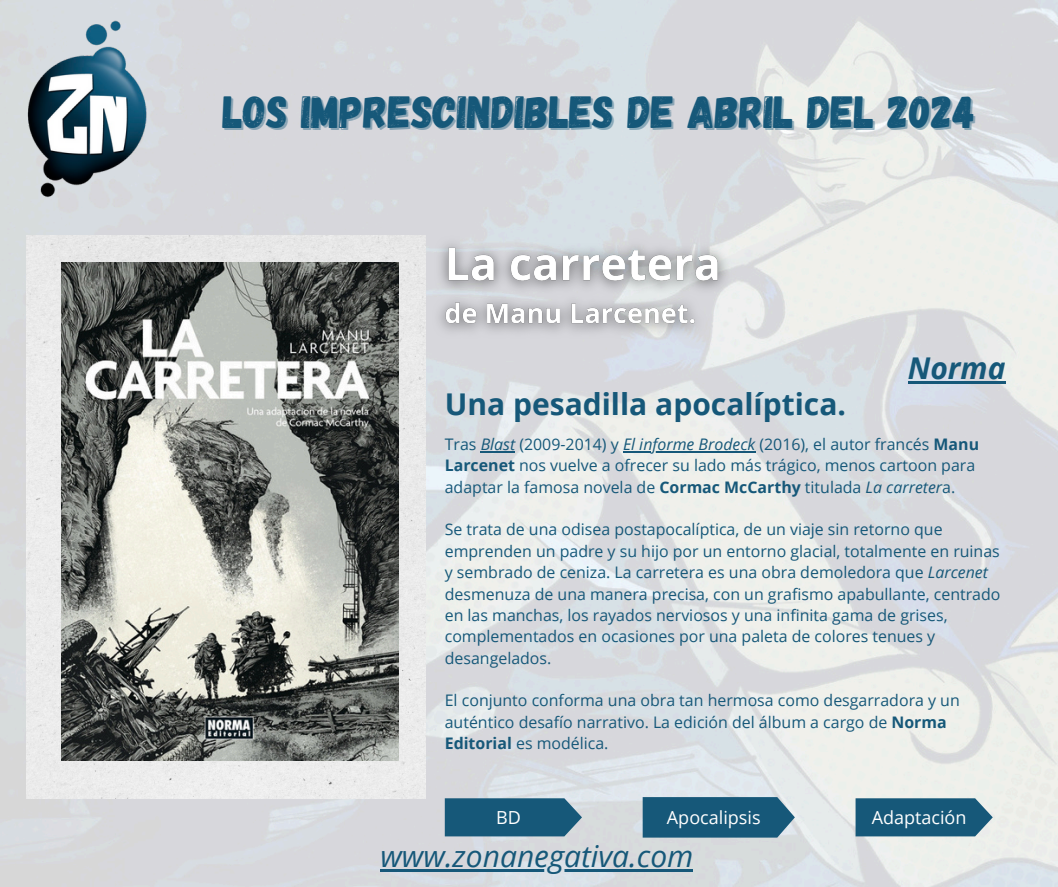
<style>
.page{position:relative;width:1058px;height:887px;background:#fff}
.page>*{position:absolute;margin:0;border:0;box-sizing:border-box;transform-origin:0 0}
.t1{font:45px "Gagalin";color:#165879}
.t2{font:700 30px "Open Sans";color:#165879}
.t3{font:italic 30px "Open Sans";color:#165879}
.t4{font:italic 700 30px "Open Sans";color:#165879}
.t5{font:18px "Open Sans";color:#fff}
.t6{font:15.9px/21.3px "Open Sans";color:#165879}
.s1{font-style:italic}
.s2{font-weight:700}
</style>
<div class="page">
<img style="left:0;top:0;width:1058px;height:886px">
<div style="left:27px;top:236px;width:398px;height:562px;background:#ebebeb"></div>
<img style="left:61px;top:262px;width:337px;height:498px">
<img style="left:27px;top:21px;width:121px;height:178px">
<svg style="left:445px;top:798px;width:137px;height:38px;background:#236180"></svg>
<hr style="left:380px;top:869px;width:313px;height:2px;background:#165879">
<img style="left:426px;top:229px;width:311px;height:116px">
<hr style="left:907px;top:381px;width:98px;height:3px;background:#165879">
<hr style="left:480px;top:451px;width:35px;height:1px;background:#165879">
<hr style="left:623px;top:451px;width:132px;height:1px;background:#165879">
<svg style="left:855px;top:798px;width:137px;height:38px;background:#246280"></svg>
<svg style="left:642px;top:797px;width:153px;height:40px;background:#236180"></svg>
<h2 class="t1" style="left:223px;top:82px;width:754px">LOS IMPRESCINDIBLES DE ABRIL DEL 2024</h2>
<p class="t4" style="left:907px;top:347px;width:99px">Norma</p>
<p class="t2" style="left:445px;top:383px;width:403px">Una pesadilla apocalíptica.</p>
<h4 class="t6" style="left:445px;top:433px;width:536px">Tras <span class="s1">Blast</span> (2009-2014) y <span class="s1">El informe Brodeck</span> (2016), el autor francés <span class="s2">Manu</span></h4>
<h5 class="t6" style="left:445px;top:454px;width:532px"><span class="s2">Larcenet</span> nos vuelve a ofrecer su lado más trágico, menos cartoon para adaptar la famosa novela de <span class="s2">Cormac McCarthy</span> titulada <span class="s1">La carreter</span>a.</h5>
<h5 class="t6" style="left:445px;top:518px;width:556px">Se trata de una odisea postapocalíptica, de un viaje sin retorno que emprenden un padre y su hijo por un entorno glacial, totalmente en ruinas y sembrado de ceniza. La carretera es una obra demoledora que <span class="s1">Larcenet</span></h5>
<h5 class="t6" style="left:445px;top:582px;width:557px">desmenuza de una manera precisa, con un grafismo apabullante, centrado en las manchas, los rayados nerviosos y una infinita gama de grises, complementados en ocasiones por una paleta de colores tenues y desangelados.</h5>
<h5 class="t6" style="left:445px;top:689px;width:516px">El conjunto conforma una obra tan hermosa como desgarradora y un auténtico desafío narrativo. La edición del álbum a cargo de <span class="s2">Norma</span></h5>
<h3 class="t6" style="left:445px;top:732px;width:165px"><span class="s2">Editorial</span> es modélica.</h3>
<p class="t5" style="left:496px;top:805px;width:26px">BD</p>
<p class="t5" style="left:667px;top:804px;width:95px">Apocalipsis</p>
<p class="t5" style="left:871px;top:805px;width:96px">Adaptación</p>
<p class="t3" style="left:380px;top:835px;width:314px">www.zonanegativa.com</p>
</div>
